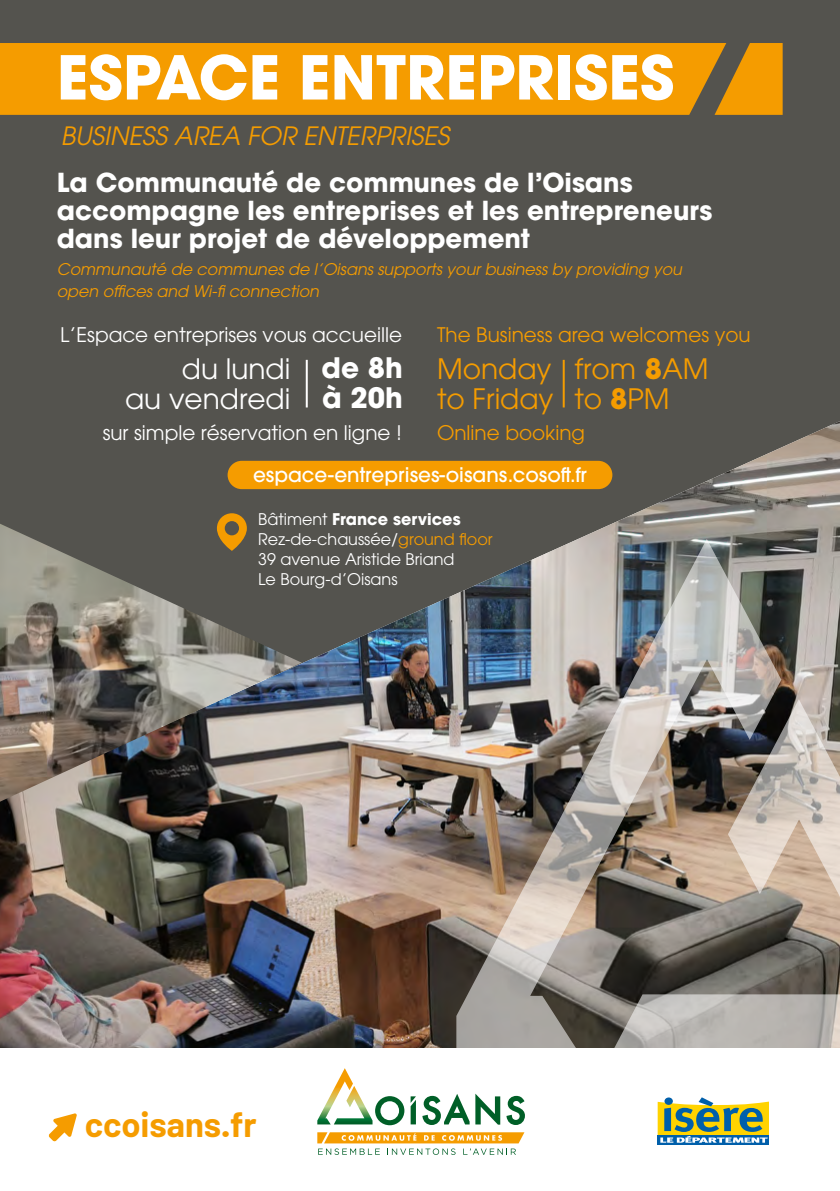
<style>
.page{position:relative;width:840px;height:1191px;background:#fff}
.page>*{position:absolute;margin:0;border:0;box-sizing:border-box;transform-origin:0 0}
.t1{font:700 60px "ITC Avant Garde Pro";color:#fff}
.t2{font:700 34.4px "Barlow";color:#f59c00}
.t3{font:28px/30px "ITC Avant Garde Pro";color:#f59c00}
.t4{font:28px/30px "ITC Avant Garde Pro";color:#fff;text-align:right}
.t5{font:700 28px/30px "ITC Avant Garde Pro";color:#fff}
.t6{font:700 26px/28px "ITC Avant Garde Pro";color:#fff}
.t7{font:italic 25.2px "ITC Avant Garde Pro";color:#f59c00}
.t8{font:20px "ITC Avant Garde Pro";color:#fff}
.t9{font:20px "ITC Avant Garde Pro";color:#f59c00}
.t10{font:500 20px "ITC Avant Garde Pro";color:#fff}
.t11{font:italic 16px/22px "ITC Avant Garde Pro";color:#f59c00}
.t12{font:16px/20px "ITC Avant Garde Pro";color:#fff}
.s1{font-weight:700}
.s2{color:#f59c00}
</style>
<div class="page">
<div style="left:0;top:0;width:839px;height:678px;background:#54534e"></div>
<img style="left:0;top:421px;width:839px;height:627px">
<svg style="left:780px;top:699px;width:59px;height:349px;background:#aea499"></svg>
<img style="left:456px;top:539px;width:324px;height:509px">
<svg style="left:410px;top:1096px;width:5px;height:28px"></svg>
<svg style="left:317px;top:1068px;width:87px;height:57px"></svg>
<svg style="left:506px;top:1095px;width:18px;height:30px"></svg>
<svg style="left:422px;top:1094px;width:47px;height:31px"></svg>
<svg style="left:475px;top:1093px;width:25px;height:31px"></svg>
<svg style="left:317px;top:1132px;width:207px;height:23px"></svg>
<svg style="left:49px;top:1113px;width:28px;height:28px"></svg>
<img style="left:0;top:523px;width:301px;height:278px">
<div style="left:0;top:43px;width:714px;height:72px;background:#f59c00"></div>
<svg style="left:714px;top:43px;width:68px;height:72px"></svg>
<hr style="left:305px;top:360px;width:2px;height:47px;background:#fff">
<hr style="left:562px;top:360px;width:2px;height:47px;background:#f59c00">
<svg style="left:217px;top:513px;width:30px;height:38px"></svg>
<div style="left:227px;top:461px;width:385px;height:28px;background:#f59c00;border-radius:14px"></div>
<svg style="left:657px;top:1142px;width:111px;height:3px"></svg>
<svg style="left:657px;top:1097px;width:111px;height:45px"></svg>
<h1 class="t1" style="left:57px;top:37px;width:618px">ESPACE ENTREPRISES</h1>
<p class="t7" style="left:61px;top:120px;width:390px">BUSINESS AREA FOR ENTERPRISES</p>
<p class="t6" style="left:57px;top:168px;width:656px">La Communauté de communes de l’Oisans accompagne les entreprises et les entrepreneurs dans leur projet de développement</p>
<p class="t11" style="left:57px;top:258px;width:626px">Communauté de communes de l’Oisans supports your business by providing you open offices and Wi-fi connection</p>
<p class="t8" style="left:60px;top:322px;width:343px">L’Espace entreprises vous accueille</p>
<p class="t9" style="left:437px;top:322px;width:315px">The Business area welcomes you</p>
<p class="t5" style="left:321px;top:352px;width:83px">de 8h à 20h</p>
<p class="t3" style="left:574px;top:353px;width:136px">from <span class="s1">8</span>AM to <span class="s1">8</span>PM</p>
<p class="t4" style="left:125px;top:353px;width:167px">du lundi<br>au vendredi</p>
<p class="t3" style="left:437px;top:353px;width:118px">Monday to Friday</p>
<p class="t8" style="left:103px;top:420px;width:301px">sur simple réservation en ligne !</p>
<p class="t9" style="left:437px;top:420px;width:149px">Online booking</p>
<p class="t10" style="left:253px;top:462px;width:335px">espace-entreprises-oisans.cosoft.fr</p>
<p class="t12" style="left:258px;top:509px;width:236px">Bâtiment <span class="s1">France services<br></span>Rez-de-chaussée/<span class="s2">ground floor<br></span>39 avenue Aristide Briand<br>Le Bourg-d’Oisans</p>
<h2 class="t2" style="left:85px;top:1103px;width:173px">ccoisans.fr</h2>
</div>
